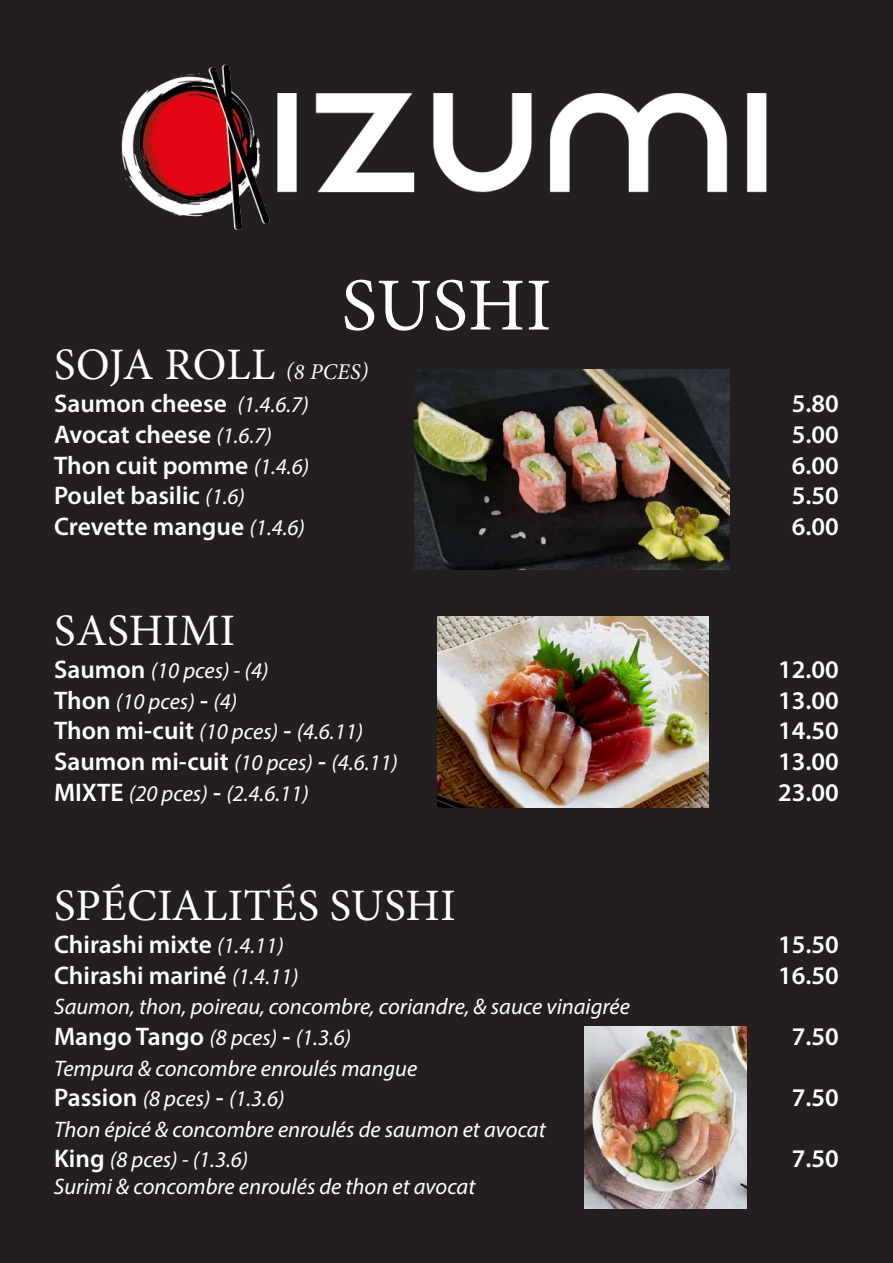
<style>
.page{position:relative;width:893px;height:1263px;background:#231f20}
.page>*{position:absolute;margin:0;border:0;box-sizing:border-box;transform-origin:0 0}
.t1{font:75px "Minion Pro";letter-spacing:.005em;color:#fff}
.t2{font:45px "Minion Pro";letter-spacing:.01em;color:#fff}
.t3{font:600 25.5px/30.6px "Myriad Pro";color:#fff}
.t4{font:italic 22.5px/30.6px "Myriad Pro";color:#fff}
.s1{font-style:italic;font-size:22.5px}
.s2{font-weight:400;font-style:italic;font-size:22.5px}
.s3{font-weight:600;font-style:normal;font-size:25.5px}
</style>
<div class="page">
<img style="left:121px;top:64px;width:646px;height:166px">
<img style="left:415px;top:370px;width:315px;height:200px">
<img style="left:438px;top:617px;width:270px;height:191px">
<img style="left:585px;top:1027px;width:161px;height:182px">
<h1 class="t1" style="left:341px;top:255px;width:212px">SUSHI</h1>
<h2 class="t2" style="left:54px;top:335px;width:316px">SOJA ROLL <span class="s1">(8 PCES)</span></h2>
<p class="t3" style="left:54px;top:388px;width:257px">Saumon cheese <span class="s2">(1.4.6.7)<br></span>Avocat cheese <span class="s2">(1.6.7)<br></span>Thon cuit pomme <span class="s2">(1.4.6)<br></span>Poulet basilic <span class="s2">(1.6)<br></span>Crevette mangue <span class="s2">(1.4.6)</span></p>
<h2 class="t2" style="left:54px;top:600px;width:183px">SASHIMI</h2>
<p class="t4" style="left:54px;top:655px;width:345px"><span class="s3">Saumon</span> (10 pces) - (4)<br><span class="s3">Thon</span> (10 pces) <span class="s3">-</span> (4)<br><span class="s3">Thon mi-cuit</span> (10 pces) <span class="s3">-</span> (4.6.11)<br><span class="s3">Saumon mi-cuit</span> (10 pces) <span class="s3">-</span> (4.6.11)<br><span class="s3">MIXTE</span> (20 pces) <span class="s3">-</span> (2.4.6.11)</p>
<h2 class="t2" style="left:54px;top:875px;width:403px">SPÉCIALITÉS SUSHI</h2>
<p class="t3" style="left:54px;top:928px;width:246px">Chirashi mixte <span class="s2">(1.4.11)<br></span>Chirashi mariné <span class="s2">(1.4.11)</span></p>
<p class="t4" style="left:54px;top:991px;width:577px">Saumon, thon, poireau, concombre, coriandre, &amp; sauce vinaigrée <span class="s3">Mango Tango</span> (8 pces) <span class="s3">-</span> (1.3.6)<br>Tempura &amp; concombre enroulés mangue<br><span class="s3">Passion</span> (8 pces) <span class="s3">-</span> (1.3.6)<br>Thon épicé &amp; concombre enroulés de saumon et avocat<br><span class="s3">King</span> (8 pces) - (1.3.6)</p>
<p class="t4" style="left:54px;top:1171px;width:423px">Surimi &amp; concombre enroulés de thon et avocat</p>
<p class="t3" style="left:792px;top:388px;width:49px;text-align:justify">5.80<br>5.00<br>6.00<br>5.50<br>6.00</p>
<p class="t3" style="left:778px;top:654px;width:62px;text-align:justify">12.00<br>13.00<br>14.50<br>13.00<br>23.00</p>
<p class="t3" style="left:778px;top:928px;width:62px">15.50<br>16.50</p>
<p class="t3" style="left:792px;top:1020px;width:49px">7.50</p>
<p class="t3" style="left:792px;top:1081px;width:49px">7.50</p>
<p class="t3" style="left:792px;top:1143px;width:49px">7.50</p>
</div>
